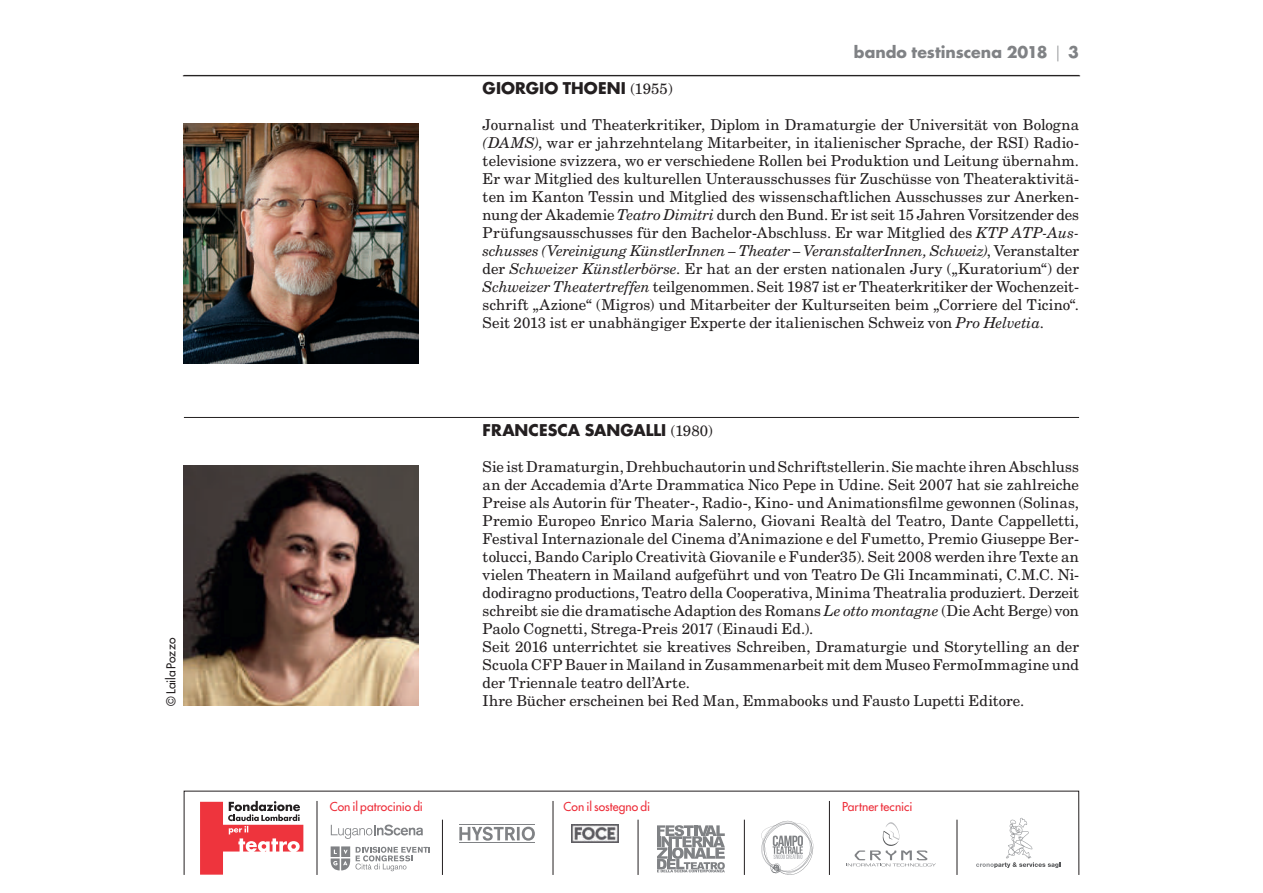
<style>
.page{position:relative;width:1263px;height:893px;background:#fff}
.page>*{position:absolute;margin:0;border:0;box-sizing:border-box;transform-origin:0 0}
.t1{font:700 15.75px "Futura LT";letter-spacing:.005em;color:#231f20}
.t2{font:700 15.75px "Futura LT";color:#808285}
.t3{font:15px/18px "New Century Schlbk LT";letter-spacing:.005em;color:#231f20;text-align:justify}
.t4{font:12px "Futura LT";color:#ed2d39}
.t5{font:12px "Futura LT";letter-spacing:-.005em;color:#231f20}
.s1{font-weight:300}
.s2{font-family:"New Century Schlbk LT";font-weight:400;font-size:15px}
.s3{font-style:italic}
</style>
<div class="page">
<hr style="left:184px;top:75px;width:895px;height:1px;background:#231f20">
<hr style="left:184px;top:417px;width:895px;height:1px;background:#231f20">
<hr style="left:183px;top:76px;width:897px;height:1px;background:#231f20">
<img style="left:184px;top:123px;width:235px;height:241px">
<img style="left:572px;top:824px;width:47px;height:19px">
<svg style="left:200px;top:801px;width:103px;height:72px"></svg>
<svg style="left:331px;top:824px;width:92px;height:14px"></svg>
<svg style="left:331px;top:846px;width:99px;height:25px"></svg>
<hr style="left:317px;top:801px;width:1px;height:74px;background:#231f20">
<hr style="left:553px;top:801px;width:1px;height:74px;background:#231f20">
<hr style="left:829px;top:801px;width:1px;height:74px;background:#231f20">
<svg style="left:976px;top:818px;width:84px;height:50px"></svg>
<hr style="left:638px;top:820px;width:1px;height:55px;background:#231f20">
<hr style="left:744px;top:820px;width:1px;height:55px;background:#231f20">
<hr style="left:957px;top:820px;width:1px;height:55px;background:#231f20">
<hr style="left:442px;top:820px;width:1px;height:55px;background:#231f20">
<svg style="left:459px;top:827px;width:76px;height:14px"></svg>
<hr style="left:459px;top:825px;width:76px;height:1px;background:#808285">
<hr style="left:459px;top:842px;width:76px;height:1px;background:#808285">
<svg style="left:657px;top:825px;width:68px;height:47px"></svg>
<svg style="left:761px;top:821px;width:52px;height:54px"></svg>
<svg style="left:846px;top:822px;width:90px;height:44px"></svg>
<img style="left:184px;top:465px;width:235px;height:241px">
<p class="t5" style="left:163px;top:706px;width:69px;rotate:-90deg">© Laila Pozzo</p>
<p class="t2" style="left:854px;top:42px;width:227px">bando testinscena 2018 <span class="s1">|</span> 3</p>
<p class="t1" style="left:483px;top:77px;width:192px">GIORGIO THOENI <span class="s2">(1955)</span></p>
<p class="t3" style="left:483px;top:115px;width:598px">Journalist und Theaterkritiker, Diplom in Dramaturgie der Universität von Bologna <span class="s3">(DAMS)</span>, war er jahrzehntelang Mitarbeiter, in italienischer Sprache, der RSI) Radio&shy;televisione svizzera, wo er verschiedene Rollen bei Produktion und Leitung übernahm.<br>Er war Mitglied des kulturellen Unterausschusses für Zuschüsse von Theateraktivitä&shy;ten im Kanton Tessin und Mitglied des wissenschaftlichen Ausschusses zur Anerken&shy;nung der Akademie <span class="s3">Teatro Dimitri</span> durch den Bund. Er ist seit 15 Jahren Vorsitzender des Prüfungsausschusses für den Bachelor-Abschluss. Er war Mitglied des <span class="s3">KTP ATP-Aus&shy;schusses (Vereinigung KünstlerInnen – Theater – VeranstalterInnen, Schweiz)</span>, Veranstalter der <span class="s3">Schweizer Künstlerbörse</span>. Er hat an der ersten nationalen Jury („Kuratorium“) der <span class="s3">Schweizer Theatertreffen</span> teilgenommen. Seit 1987 ist er Theaterkritiker der Wochenzeit&shy;schrift „Azione“ (Migros) und Mitarbeiter der Kulturseiten beim „Corriere del Ticino“.<br>Seit 2013 ist er unabhängiger Experte der italienischen Schweiz von <span class="s3">Pro Helvetia</span>.</p>
<p class="t1" style="left:483px;top:419px;width:232px">FRANCESCA SANGALLI <span class="s2">(1980)</span></p>
<p class="t3" style="left:483px;top:457px;width:598px;text-align:left">Sie ist Dramaturgin, Drehbuchautorin und Schriftstellerin. Sie machte ihren Abschluss an der Accademia d’Arte Drammatica Nico Pepe in Udine. Seit 2007 hat sie zahlreiche Preise als Autorin für Theater-, Radio-, Kino- und Animationsfilme gewonnen (Solinas, Premio Europeo Enrico Maria Salerno, Giovani Realtà del Teatro, Dante Cappelletti, Festival Internazionale del Cinema d’Animazione e del Fumetto, Premio Giuseppe Ber&shy;tolucci, Bando Cariplo Creatività Giovanile e Funder35). Seit 2008 werden ihre Texte an vielen Theatern in Mailand aufgeführt und von Teatro De Gli Incamminati, C.M.C. Ni&shy;dodiragno productions, Teatro della Cooperativa, Minima Theatralia produziert. Derzeit schreibt sie die dramatische Adaption des Romans <span class="s3">Le otto montagne</span> (Die Acht Berge) von Paolo Cognetti, Strega-Preis 2017 (Einaudi Ed.).<br>Seit 2016 unterrichtet sie kreatives Schreiben, Dramaturgie und Storytelling an der Scuola CFP Bauer in Mailand in Zusammenarbeit mit dem Museo FermoImmagine und der Triennale teatro dell’Arte.<br>Ihre Bücher erscheinen bei Red Man, Emmabooks und Fausto Lupetti Editore.</p>
<p class="t4" style="left:330px;top:799px;width:95px">Con il patrocinio di</p>
<p class="t4" style="left:564px;top:799px;width:88px">Con il sostegno di</p>
<p class="t4" style="left:842px;top:799px;width:72px">Partner tecnici</p>
</div>
